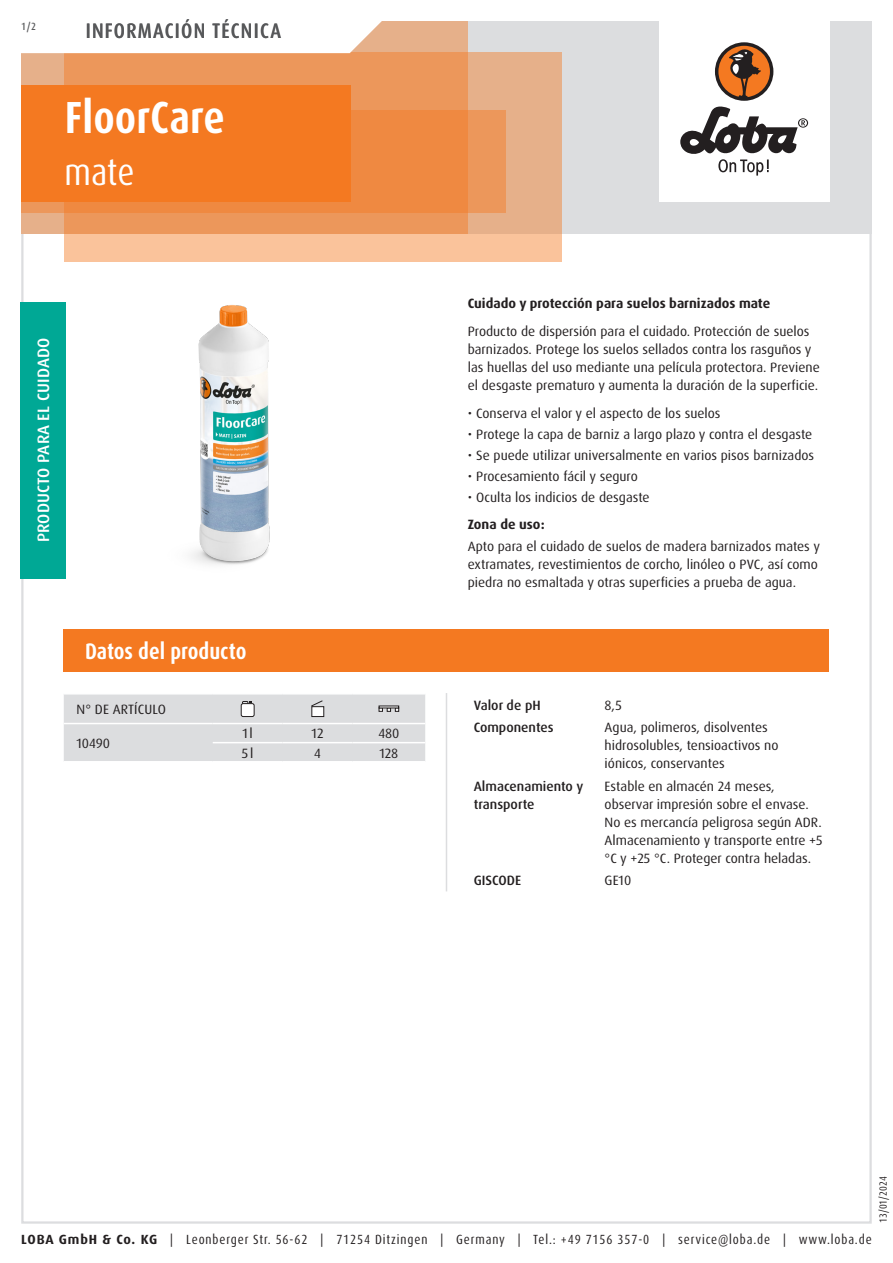
<style>
.page{position:relative;width:893px;height:1263px;background:#fff}
.page>*{position:absolute;margin:0;border:0;box-sizing:border-box;transform-origin:0 0}
.Produktname_weiss{font:700 condensed 45px "Dax Pro";color:#fff}
.Variante_weiss{font:condensed 37.5px "Dax Pro";color:#fff}
.Abschnitt{font:700 condensed 22.5px "Dax Pro";color:#fff}
.TI{font:500 condensed 21px "Dax Pro";letter-spacing:.06em;color:#57585a}
.Produktart_Reinigung-Pflege{font:500 16.5px "Dax Pro";letter-spacing:.01em;color:#fff}
.Text{font:13.5px/18px "Dax Pro";color:#231f20}
.Text_ohne_Silbentrennung{font:13.5px/18px "Dax Pro";color:#231f20}
.Text_Medium{font:500 13.5px/18px "Dax Pro";color:#231f20}
.Text_Bold{font:700 13.5px "Dax Pro";color:#231f20}
.Text_zentriert{font:13.5px "Dax Pro";color:#231f20}
.Text_Großbuchstaben{font:13.5px "Dax Pro";letter-spacing:.01em;color:#231f20}
.t1{font:condensed 13.35px "Dax Pro";letter-spacing:.065em;color:#231f20}
.t2{font:condensed 10.5px "Dax Pro";color:#231f20}
.t3{font:500 condensed 10.5px "Dax Pro";color:#57585a}
.s1{font-weight:700;font-stretch:normal}
</style>
<div class="page">
<hr style="left:446px;top:693px;width:1px;height:198px;background:#dcdddf">
<svg style="left:64px;top:694px;width:361px;height:67px;background:#dcdddf"></svg>
<div style="left:64px;top:629px;width:765px;height:43px;background:#f47921"></div>
<img style="left:191px;top:305px;width:79px;height:260px">
<div style="left:20px;top:302px;width:46px;height:276px;background:#00a895"></div>
<div style="left:21px;top:21px;width:851px;height:213px;background:#dcdddf"></div>
<div style="left:659px;top:0;width:170px;height:202px;background:#fff"></div>
<svg style="left:680px;top:106px;width:128px;height:70px"></svg>
<div style="left:715px;top:42px;width:58px;height:59px;background:#231f20;border-radius:50%"></div>
<svg style="left:718px;top:45px;width:52px;height:52px"></svg>
<div style="left:64px;top:52px;width:497px;height:209px;background:linear-gradient(to right,#fec79f,#efb992)"></div>
<div style="left:21px;top:111px;width:485px;height:102px;background:#ec975b"></div>
<svg style="left:21px;top:21px;width:447px;height:213px;background:#ec9355"></svg>
<svg style="left:21px;top:21px;width:411px;height:34px;background:#faede4"></svg>
<div style="left:21px;top:85px;width:330px;height:117px;background:#f47921"></div>
<p class="t3" style="left:21px;top:19px;width:16px">1/2</p>
<p class="TI" style="left:86px;top:17px;width:197px">INFORMACIÓN TÉCNICA</p>
<p class="Produktname_weiss" style="left:65px;top:89px;width:162px">FloorCare</p>
<p class="Variante_weiss" style="left:65px;top:148px;width:71px">mate</p>
<p class="Produktart_Reinigung-Pflege" style="left:33px;top:542px;width:206px;rotate:-90deg">PRODUCTO PARA EL CUIDADO</p>
<p class="Abschnitt" style="left:85px;top:637px;width:163px">Datos del producto</p>
<p class="Text_Großbuchstaben" style="left:77px;top:700px;width:91px">N° DE ARTÍCULO</p>
<p class="Text" style="left:77px;top:734px;width:35px">10490</p>
<p class="Text_zentriert" style="left:242px;top:725px;width:12px">1l</p>
<p class="Text_zentriert" style="left:312px;top:725px;width:13px">12</p>
<p class="Text_zentriert" style="left:378px;top:725px;width:22px">480</p>
<p class="Text_zentriert" style="left:242px;top:744px;width:13px">5l</p>
<p class="Text_zentriert" style="left:314px;top:744px;width:8px">4</p>
<p class="Text_zentriert" style="left:379px;top:744px;width:20px">128</p>
<p class="Text_Bold" style="left:468px;top:295px;width:304px">Cuidado y protección para suelos barnizados mate</p>
<p class="Text" style="left:468px;top:323px;width:353px">Producto de dispersión para el cuidado. Protección de suelos barnizados. Protege los suelos sellados contra los rasguños y las huellas del uso mediante una película protectora. Previene el desgaste prematuro y aumenta la duración de la superficie.</p>
<p class="Text" style="left:468px;top:404px;width:254px">• Conserva el valor y el aspecto de los suelos</p>
<p class="Text" style="left:468px;top:425px;width:346px">• Protege la capa de barniz a largo plazo y contra el desgaste</p>
<p class="Text" style="left:468px;top:446px;width:348px">• Se puede utilizar universalmente en varios pisos barnizados</p>
<p class="Text" style="left:468px;top:467px;width:172px">• Procesamiento fácil y seguro</p>
<p class="Text" style="left:468px;top:488px;width:183px">• Oculta los indicios de desgaste</p>
<p class="Text_Bold" style="left:468px;top:516px;width:78px">Zona de uso:</p>
<p class="Text" style="left:468px;top:537px;width:354px">Apto para el cuidado de suelos de madera barnizados mates y extramates, revestimientos de corcho, linóleo o PVC, así como piedra no esmaltada y otras superficies a prueba de agua.</p>
<p class="Text_Medium" style="left:474px;top:696px;width:68px">Valor de pH</p>
<p class="Text_ohne_Silbentrennung" style="left:605px;top:696px;width:19px">8,5</p>
<p class="Text_Medium" style="left:474px;top:719px;width:81px">Componentes</p>
<p class="Text_ohne_Silbentrennung" style="left:605px;top:719px;width:175px">Agua, polimeros, disolventes hidrosolubles, tensioactivos no iónicos, conservantes</p>
<p class="Text_Medium" style="left:474px;top:777px;width:111px">Almacenamiento y transporte</p>
<p class="Text_ohne_Silbentrennung" style="left:605px;top:777px;width:206px">Estable en almacén 24 meses, observar impresión sobre el envase.</p>
<p class="Text_ohne_Silbentrennung" style="left:605px;top:813px;width:219px">No es mercancía peligrosa según ADR.</p>
<p class="Text_ohne_Silbentrennung" style="left:605px;top:831px;width:220px">Almacenamiento y transporte entre +5 °C y +25 °C. Proteger contra heladas.</p>
<p class="Text_Medium" style="left:474px;top:872px;width:49px">GISCODE</p>
<p class="Text_ohne_Silbentrennung" style="left:605px;top:872px;width:28px">GE10</p>
<p class="t2" style="left:876px;top:1222px;width:48px;rotate:-90deg">13/01/2024</p>
<p class="t1" style="left:21px;top:1230px;width:852px"><span class="s1">LOBA GmbH &amp; Co. KG</span> | Leonberger Str. 56-62 | 71254 Ditzingen | Germany | Tel.: +49 7156 357-0 | service@loba.de | www.loba.de</p>
</div>
